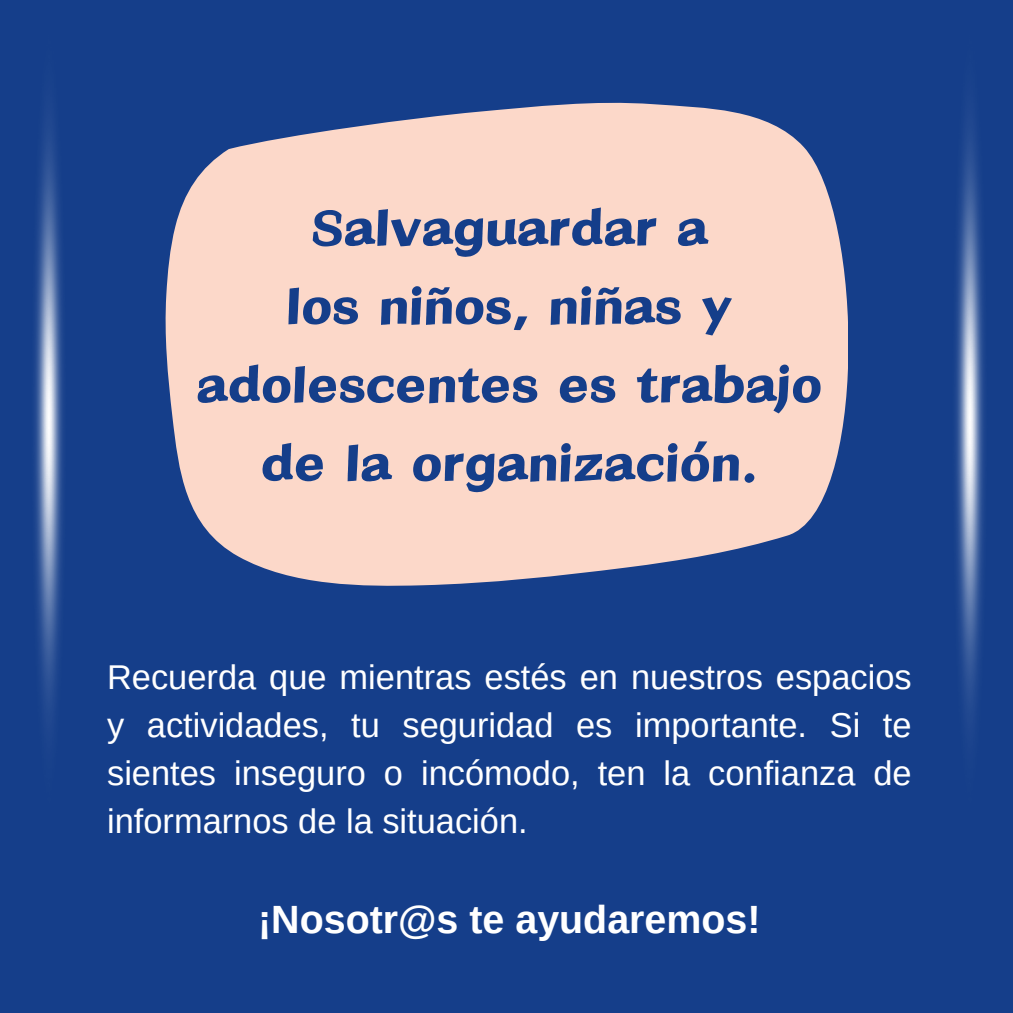
<style>
.page{position:relative;width:1013px;height:1013px;background:#fff}
.page>*{position:absolute;margin:0;border:0;box-sizing:border-box;transform-origin:0 0}
.t1{font:56.25px/78.4px "Canva Regular Script Latin";color:#153e8a;text-align:center}
.t2{font:700 39.38px "Arimo";color:#fff}
.t3{font:34.38px/47.8px "Arimo";color:#fff;text-align:justify}
</style>
<div class="page">
<div style="left:0;top:0;width:1012px;height:1012px;background:#153e8a"></div>
<img style="left:35px;top:119px;width:28px;height:605px">
<img style="left:956px;top:119px;width:28px;height:605px">
<svg style="left:165px;top:102px;width:683px;height:483px;background:#e0c5c1"></svg>
<h1 class="t1" style="left:196px;top:187px;width:627px">Salvaguardar a<br>los niños, niñas y adolescentes es trabajo de la organización.</h1>
<p class="t3" style="left:107px;top:653px;width:806px">Recuerda que mientras estés en nuestros espacios y actividades, tu seguridad es importante. Si te sientes inseguro o incómodo, ten la confianza de informarnos de la situación.</p>
<h2 class="t2" style="left:258px;top:897px;width:504px">¡Nosotr@s te ayudaremos!</h2>
</div>
